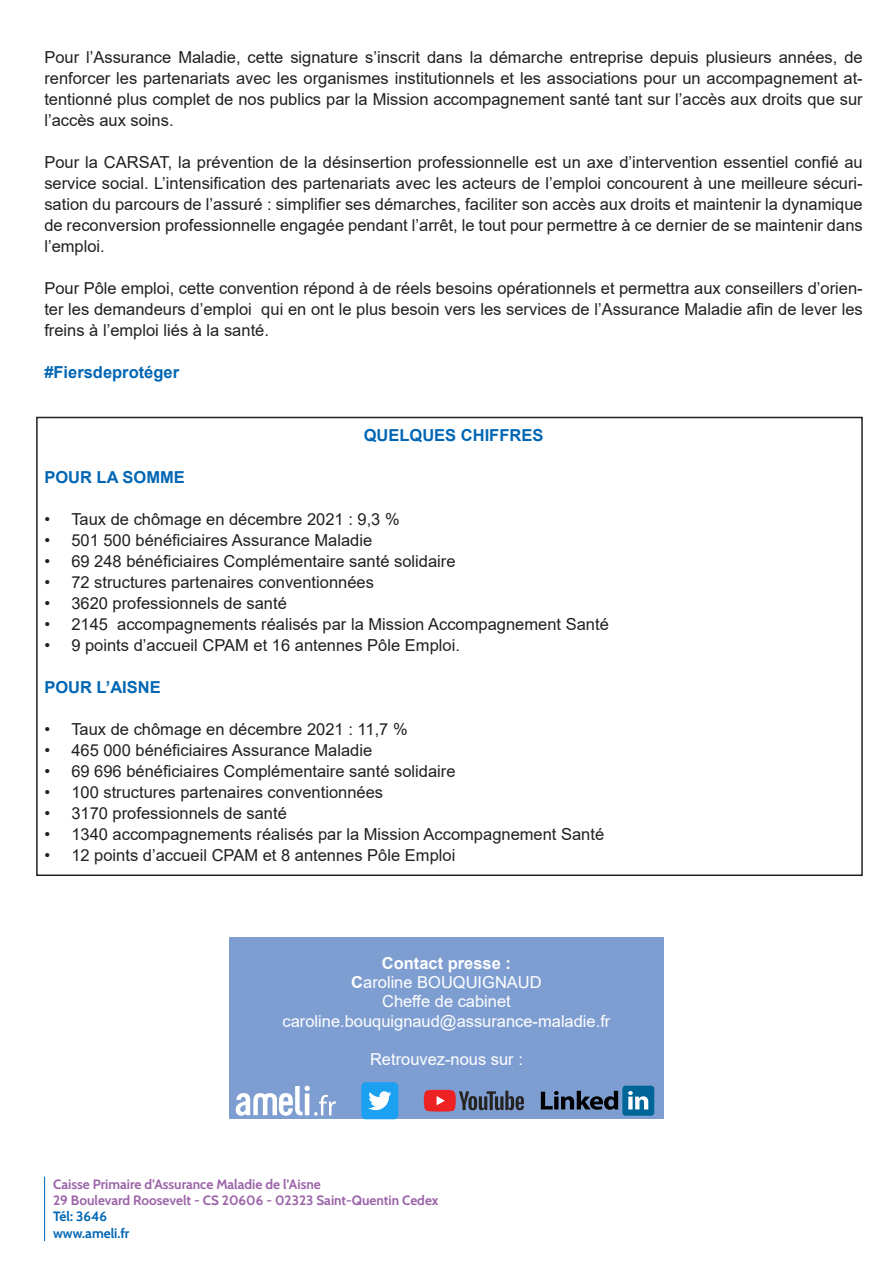
<style>
.page{position:relative;width:893px;height:1263px;background:#fff}
.page>*{position:absolute;margin:0;border:0;box-sizing:border-box;transform-origin:0 0}
.t1{font:16.5px/21px "Arial";color:#231f20;text-align:justify}
.t2{font:16.5px "Arial";color:#fff}
.t3{font:700 16.5px "Arial";color:#0166b3}
.t4{font:700 16.5px "Arial";color:#fff}
.t5{font:13.5px "Cabin";color:#9c64a9}
.t6{font:13.5px "Cabin";color:#0166b3}
.s1{font-weight:700}
</style>
<div class="page">
<hr style="left:44px;top:1177px;width:1px;height:64px;background:#0166b3">
<div style="left:229px;top:938px;width:435px;height:181px;background:#7e9ed2"></div>
<div style="left:361px;top:1082px;width:37px;height:37px;background:#1ca1f2;border-radius:5px"></div>
<svg style="left:368px;top:1091px;width:23px;height:19px"></svg>
<div style="left:622px;top:1086px;width:32px;height:30px;background:#069;border-radius:3px"></div>
<svg style="left:541px;top:1091px;width:77px;height:19px"></svg>
<svg style="left:628px;top:1091px;width:20px;height:18px"></svg>
<svg style="left:236px;top:1086px;width:100px;height:30px"></svg>
<svg style="left:424px;top:1090px;width:100px;height:21px"></svg>
<div style="left:36px;top:417px;width:827px;height:459px;border:2px solid #231f20"></div>
<p class="t1" style="left:44px;top:47px;width:820px">Pour l’Assurance Maladie, cette signature s’inscrit dans la démarche entreprise depuis plusieurs années, de renforcer les partenariats avec les organismes institutionnels et les associations pour un accompagnement at&shy;tentionné plus complet de nos publics par la Mission accompagnement santé tant sur l’accès aux droits que sur l’accès aux soins.</p>
<p class="t1" style="left:44px;top:152px;width:820px">Pour la CARSAT, la prévention de la désinsertion professionnelle est un axe d’intervention essentiel confié au service social. L’intensification des partenariats avec les acteurs de l’emploi concourent à une meilleure sécuri&shy;sation du parcours de l’assuré : simplifier ses démarches, faciliter son accès aux droits et maintenir la dynamique de reconversion professionnelle engagée pendant l’arrêt, le tout pour permettre à ce dernier de se maintenir dans l’emploi.</p>
<p class="t1" style="left:44px;top:278px;width:820px">Pour Pôle emploi, cette convention répond à de réels besoins opérationnels et permettra aux conseillers d’orien&shy;ter les demandeurs d’emploi qui en ont le plus besoin vers les services de l’Assurance Maladie afin de lever les freins à l’emploi liés à la santé.</p>
<p class="t3" style="left:44px;top:361px;width:136px">#Fiersdeprotéger</p>
<p class="t3" style="left:364px;top:424px;width:181px">QUELQUES CHIFFRES</p>
<p class="t3" style="left:44px;top:466px;width:142px">POUR LA SOMME</p>
<p class="t1" style="left:44px;top:509px;width:357px">• Taux de chômage en décembre 2021 : 9,3 %</p>
<p class="t1" style="left:44px;top:530px;width:329px">• 501 500 bénéficiaires Assurance Maladie</p>
<p class="t1" style="left:44px;top:551px;width:413px">• 69 248 bénéficiaires Complémentaire santé solidaire</p>
<p class="t1" style="left:44px;top:572px;width:331px">• 72 structures partenaires conventionnées</p>
<p class="t1" style="left:44px;top:593px;width:244px">• 3620 professionnels de santé</p>
<p class="t1" style="left:44px;top:614px;width:566px">• 2145 accompagnements réalisés par la Mission Accompagnement Santé</p>
<p class="t1" style="left:44px;top:635px;width:417px">• 9 points d’accueil CPAM et 16 antennes Pôle Emploi.</p>
<p class="t3" style="left:44px;top:676px;width:118px">POUR L’AISNE</p>
<p class="t1" style="left:44px;top:719px;width:365px">• Taux de chômage en décembre 2021 : 11,7 %</p>
<p class="t1" style="left:44px;top:740px;width:329px">• 465 000 bénéficiaires Assurance Maladie</p>
<p class="t1" style="left:44px;top:761px;width:413px">• 69 696 bénéficiaires Complémentaire santé solidaire</p>
<p class="t1" style="left:44px;top:782px;width:340px">• 100 structures partenaires conventionnées</p>
<p class="t1" style="left:44px;top:803px;width:244px">• 3170 professionnels de santé</p>
<p class="t1" style="left:44px;top:824px;width:561px">• 1340 accompagnements réalisés par la Mission Accompagnement Santé</p>
<p class="t1" style="left:44px;top:845px;width:412px">• 12 points d’accueil CPAM et 8 antennes Pôle Emploi</p>
<p class="t4" style="left:382px;top:951px;width:131px">Contact presse :</p>
<p class="t2" style="left:351px;top:971px;width:192px"><span class="s1">C</span>aroline BOUQUIGNAUD</p>
<p class="t2" style="left:382px;top:990px;width:130px">Cheffe de cabinet</p>
<p class="t2" style="left:282px;top:1009px;width:329px">caroline.bouquignaud@assurance-maladie.fr</p>
<p class="t2" style="left:370px;top:1048px;width:154px">Retrouvez-nous sur :</p>
<p class="t5" style="left:53px;top:1174px;width:269px">Caisse Primaire d’Assurance Maladie de l’Aisne</p>
<p class="t5" style="left:53px;top:1190px;width:387px">29 Boulevard Roosevelt - CS 20606 - 02323 Saint-Quentin Cedex</p>
<p class="t6" style="left:53px;top:1206px;width:55px">Tél: 3646</p>
<p class="t6" style="left:53px;top:1222px;width:78px">www.ameli.fr</p>
</div>
